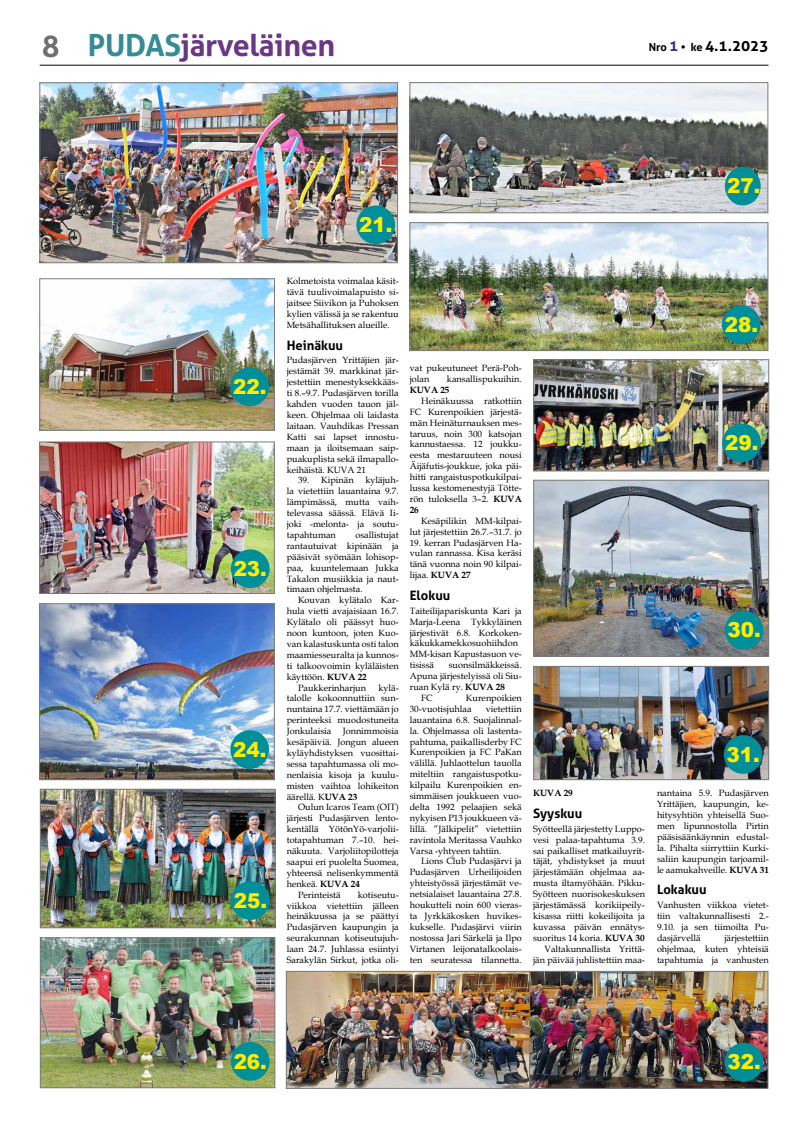
<style>
.page{position:relative;width:794px;height:1134px;background:#fff}
.page>*{position:absolute;margin:0;border:0;box-sizing:border-box;transform-origin:0 0}
.t1{font:700 30.3px "Aller";letter-spacing:-.01em;color:#6a3784}
.t2{font:900 20.6px "Arial";color:#ffed00}
.t3{font:700 15.2px "Aller";color:#000}
.t4{font:700 13px "Aller";color:#000}
.t5{font:9.1px/10.9px "Book Antiqua";color:#000;text-align:justify}
.t6{font:700 9.1px "Book Antiqua";color:#000}
.s1{font-size:30px;color:#706f6f}
.s2{color:#368b97}
.s3{font-size:11.1px}
.s4{color:#283583}
.s5{font-weight:700}
</style>
<div class="page">
<hr style="left:40px;top:65px;width:728px;height:1px;background:#000">
<img style="left:288px;top:973px;width:478px;height:114px">
<div style="left:529px;top:971px;width:239px;height:118px;border:1px solid #7c7b7b"></div>
<div style="left:286px;top:971px;width:244px;height:118px;border:1px solid #7c7b7b"></div>
<img style="left:42px;top:281px;width:231px;height:147px">
<div style="left:40px;top:279px;width:235px;height:151px;border:1px solid #7c7b7b"></div>
<div style="left:230px;top:367px;width:39px;height:39px;background:#008e99;border-radius:50%"></div>
<img style="left:41px;top:444px;width:231px;height:148px">
<div style="left:39px;top:442px;width:235px;height:152px;border:1px solid #7c7b7b"></div>
<div style="left:231px;top:549px;width:39px;height:39px;background:#008e99;border-radius:50%"></div>
<img style="left:41px;top:606px;width:231px;height:172px">
<div style="left:39px;top:604px;width:235px;height:176px;border:1px solid #7c7b7b"></div>
<div style="left:230px;top:730px;width:39px;height:39px;background:#008e99;border-radius:50%"></div>
<img style="left:42px;top:791px;width:231px;height:135px">
<div style="left:40px;top:789px;width:235px;height:139px;border:1px solid #7c7b7b"></div>
<div style="left:231px;top:881px;width:39px;height:39px;background:#008e99;border-radius:50%"></div>
<img style="left:42px;top:940px;width:231px;height:146px">
<div style="left:40px;top:938px;width:235px;height:150px;border:1px solid #7c7b7b"></div>
<div style="left:231px;top:1042px;width:39px;height:39px;background:#008e99;border-radius:50%"></div>
<img style="left:412px;top:84px;width:354px;height:127px">
<div style="left:410px;top:82px;width:358px;height:131px;border:1px solid #7c7b7b"></div>
<div style="left:725px;top:167px;width:35px;height:38px;background:#008e99;border-radius:50%"></div>
<img style="left:412px;top:225px;width:354px;height:124px">
<div style="left:410px;top:223px;width:358px;height:128px;border:1px solid #7c7b7b"></div>
<div style="left:722px;top:305px;width:38px;height:39px;background:#008e99;border-radius:50%"></div>
<img style="left:535px;top:362px;width:232px;height:107px">
<div style="left:533px;top:360px;width:236px;height:111px;border:1px solid #7c7b7b"></div>
<div style="left:722px;top:423px;width:39px;height:39px;background:#008e99;border-radius:50%"></div>
<img style="left:535px;top:482px;width:232px;height:172px">
<div style="left:533px;top:480px;width:236px;height:176px;border:1px solid #7c7b7b"></div>
<div style="left:724px;top:611px;width:39px;height:38px;background:#008e99;border-radius:50%"></div>
<img style="left:535px;top:668px;width:232px;height:110px">
<div style="left:533px;top:666px;width:236px;height:114px;border:1px solid #7c7b7b"></div>
<div style="left:724px;top:735px;width:38px;height:39px;background:#008e99;border-radius:50%"></div>
<div style="left:724px;top:1043px;width:39px;height:38px;background:#008e99;border-radius:50%"></div>
<img style="left:42px;top:84px;width:354px;height:177px">
<div style="left:40px;top:82px;width:358px;height:181px;border:1px solid #7c7b7b"></div>
<div style="left:356px;top:206px;width:39px;height:38px;background:#008e99;border-radius:50%"></div>
<h1 class="t1" style="left:42px;top:26px;width:295px"><span class="s1">8</span> <span class="s2">PUDAS</span>järveläinen</h1>
<h3 class="t3" style="left:648px;top:37px;width:121px"><span class="s3">Nro</span> <span class="s4">1</span> <span class="s3">• ke</span> 4.1.2023</h3>
<h2 class="t2" style="left:727px;top:171px;width:35px">27.</h2>
<h2 class="t2" style="left:359px;top:210px;width:35px">21.</h2>
<h2 class="t2" style="left:233px;top:372px;width:35px">22.</h2>
<h2 class="t2" style="left:234px;top:554px;width:35px">23.</h2>
<h2 class="t2" style="left:233px;top:734px;width:35px">24.</h2>
<h2 class="t2" style="left:234px;top:885px;width:35px">25.</h2>
<p class="t5" style="left:287px;top:276px;width:113px">Kolmetoista voimalaa käsit&shy;tävä tuulivoimalapuisto si&shy;jaitsee Siivikon ja Puhoksen kylien välissä ja se rakentuu Metsähallituksen alueille.</p>
<h3 class="t4" style="left:287px;top:337px;width:58px">Heinäkuu</h3>
<p class="t5" style="left:287px;top:355px;width:113px">Pudasjärven Yrittäjien jär&shy;jestämät 39. markkinat jär&shy;jestettiin menestyksekkääs&shy;ti 8.–9.7. Pudasjärven torilla kahden vuoden tauon jäl&shy;keen. Ohjelmaa oli laidasta laitaan. Vauhdikas Pressan Katti sai lapset innostu&shy;maan ja iloitsemaan saip&shy;puakuplista sekä ilmapallo&shy;keihäistä. KUVA 21</p>
<p class="t5" style="left:298px;top:475px;width:57px">39. Kipinän</p>
<p class="t5" style="left:287px;top:475px;width:113px;text-indent:79px">kyläjuh&shy;la vietettiin lauantaina 9.7. lämpimässä, mutta vaih&shy;televassa säässä. Elävä Ii&shy;joki -melonta- ja soutu&shy;tapahtuman</p>
<p class="t5" style="left:287px;top:529px;width:113px;text-indent:69px">osallistujat rantautuivat kipinään ja pääsivät syömään lohisop&shy;paa, kuuntelemaan Jukka Takalon musiikkia ja naut&shy;timaan ohjelmasta.</p>
<p class="t5" style="left:298px;top:595px;width:102px">Kouvan kylätalo Kar-</p>
<p class="t5" style="left:287px;top:605px;width:113px">hula vietti avajaisiaan 16.7.</p>
<p class="t5" style="left:287px;top:616px;width:113px">Kylätalo oli päässyt huo-</p>
<p class="t5" style="left:287px;top:627px;width:113px">noon kuntoon, joten Kuo-</p>
<p class="t5" style="left:287px;top:638px;width:113px">van kalastuskunta osti talon</p>
<p class="t5" style="left:287px;top:649px;width:113px">maamiesseuralta ja kunnos-</p>
<p class="t5" style="left:287px;top:660px;width:113px">ti talkoovoimin kyläläisten</p>
<p class="t5" style="left:287px;top:671px;width:82px">käyttöön. <span class="s5">KUVA 22</span></p>
<p class="t5" style="left:298px;top:682px;width:69px">Paukkerinharjun</p>
<p class="t5" style="left:287px;top:682px;width:113px;text-indent:92px">kylä&shy;talolle kokoonnuttiin sun&shy;nuntaina 17.7. viettämään jo perinteeksi muodostuneita Jonkulaisia Jonnimmoisia kesäpäiviä. Jongun alueen kyläyhdistyksen vuosittai&shy;sessa tapahtumassa oli mo&shy;nenlaisia kisoja ja kuulu&shy;misten vaihtoa lohikeiton äärellä. K<span class="s5">UVA 23</span></p>
<p class="t5" style="left:298px;top:802px;width:102px">Oulun Icaros Team (OIT)</p>
<p class="t5" style="left:287px;top:813px;width:113px">järjesti Pudasjärven lento-</p>
<p class="t5" style="left:287px;top:823px;width:113px">kentällä YötönYö-varjolii-</p>
<p class="t5" style="left:287px;top:834px;width:113px">totapahtuman 7.–10. hei-</p>
<p class="t5" style="left:287px;top:845px;width:113px">näkuuta. Varjoliitopilotteja</p>
<p class="t5" style="left:287px;top:856px;width:113px">saapui eri puolelta Suomea,</p>
<p class="t5" style="left:287px;top:867px;width:113px">yhteensä nelisenkymmentä</p>
<p class="t5" style="left:287px;top:878px;width:75px">henkeä. <span class="s5">KUVA 24</span></p>
<p class="t5" style="left:298px;top:889px;width:44px">Perinteistä</p>
<p class="t5" style="left:287px;top:889px;width:113px;text-indent:71px">kotiseutu&shy;viikkoa vietettiin jälleen heinäkuussa ja se päättyi Pudasjärven kaupungin ja seurakunnan kotiseutujuh&shy;laan 24.7. Juhlassa esiintyi Sarakylän Sirkut, jotka oli-</p>
<p class="t5" style="left:410px;top:362px;width:113px">vat pukeutuneet Perä-Poh&shy;jolan</p>
<p class="t5" style="left:447px;top:373px;width:76px">kansallispukuihin.</p>
<p class="t6" style="left:410px;top:384px;width:41px">KUVA 25</p>
<p class="t5" style="left:410px;top:395px;width:113px;text-indent:11px">Heinäkuussa ratkottiin FC Kurenpoikien järjestä&shy;män Heinäturnauksen mes&shy;taruus, noin 300 katsojan kannustaessa. 12 joukku&shy;eesta mestaruuteen nousi Äijäfutis-joukkue, joka päi&shy;hitti rangaistuspotkukilpai&shy;lussa kestomenestyjä Tötte&shy;rön tuloksella 3–2. <span class="s5">KUVA 26</span></p>
<p class="t5" style="left:410px;top:515px;width:113px;text-align:right">Kesäpilikin MM-kilpai&shy;lut järjestettiin 26.7.–31.7. jo</p>
<p class="t5" style="left:410px;top:537px;width:113px">19. kerran Pudasjärven Ha&shy;vulan rannassa. Kisa keräsi tänä vuonna noin 90 kilpai&shy;lijaa. <span class="s5">KUVA 27</span></p>
<h3 class="t4" style="left:410px;top:587px;width:42px">Elokuu</h3>
<p class="t5" style="left:410px;top:605px;width:113px;text-align:left">Taiteilijapariskunta Kari ja<br>Marja-Leena Tykkyläinen järjestivät 6.8. Korkoken&shy;käkukkamekkosuohiihdon<br>MM-kisan Kapustasuon ve&shy;tisissä</p>
<p class="t5" style="left:449px;top:659px;width:75px">suonsilmäkkeissä.</p>
<p class="t5" style="left:410px;top:670px;width:113px">Apuna järjestelyissä oli Siu-</p>
<p class="t5" style="left:410px;top:681px;width:97px">ruan Kylä ry. <span class="s5">KUVA 28</span></p>
<p class="t5" style="left:421px;top:692px;width:13px">FC</p>
<p class="t5" style="left:410px;top:692px;width:113px;text-indent:56px">Kurenpoikien<br>30-vuotisjuhlaa</p>
<p class="t5" style="left:410px;top:703px;width:113px;text-indent:76px">vietettiin lauantaina 6.8. Suojalinnal&shy;la. Ohjelmassa oli lastenta&shy;pahtuma, paikallisderby FC Kurenpoikien ja FC PaKan välillä. Juhlaottelun tauolla miteltiin rangaistuspotku&shy;kilpailu Kurenpoikien en&shy;simmäisen joukkueen vuo&shy;delta 1992 pelaajien sekä nykyisen P13 joukkueen vä&shy;lillä. ”Jälkipelit” vietettiin ravintola Meritassa Vauhko Varsa -yhtyeen tahtiin.</p>
<p class="t5" style="left:410px;top:856px;width:113px;text-indent:11px">Lions Club Pudasjärvi ja Pudasjärven Urheilijoiden yhteistyössä järjestämät ve&shy;netsialaiset lauantaina 27.8. houkutteli noin 600 vieras&shy;ta Jyrkkäkosken huvikes&shy;kukselle. Pudasjärvi viirin nostossa Jari Särkelä ja Ilpo Virtanen leijonatalkoolais&shy;ten seuratessa tilannetta.</p>
<p class="t6" style="left:533px;top:787px;width:41px">KUVA 29</p>
<h3 class="t4" style="left:533px;top:805px;width:51px">Syyskuu</h3>
<p class="t5" style="left:533px;top:823px;width:113px;text-align:right">Syötteellä järjestetty Luppo&shy;vesi palaa-tapahtuma 3.9. sai paikalliset matkailuyrit&shy;täjät, yhdistykset ja muut järjestämään ohjelmaa aa&shy;musta iltamyöhään. Pikku-<br>Syötteen nuorisokeskuksen järjestämässä korikiipeily&shy;kisassa riitti kokeilijoita ja kuvassa päivän ennätys&shy;suoritus 14 koria. <span class="s5">KUVA 30<br></span>Valtakunnallista Yrittä&shy;jän päivää juhlistettiin maa-</p>
<h2 class="t2" style="left:724px;top:310px;width:35px">28.</h2>
<h2 class="t2" style="left:725px;top:428px;width:35px">29.</h2>
<h2 class="t2" style="left:727px;top:615px;width:35px">30.</h2>
<h2 class="t2" style="left:726px;top:739px;width:35px">31.</h2>
<p class="t5" style="left:657px;top:787px;width:113px">nantaina 5.9. Pudasjärven Yrittäjien, kaupungin, ke&shy;hitysyhtiön yhteisellä Suo&shy;men lipunnostolla Pirtin pääsisäänkäynnin edustal&shy;la. Pihalta siirryttiin Kurki&shy;saliin kaupungin tarjoamil&shy;le aamukahveille. <span class="s5">KUVA 31</span></p>
<h3 class="t4" style="left:657px;top:882px;width:51px">Lokakuu</h3>
<p class="t5" style="left:657px;top:899px;width:113px">Vanhusten viikkoa vietet&shy;tiin valtakunnallisesti 2.- 9.10. ja sen tiimoilta Pu&shy;dasjärvellä</p>
<p class="t5" style="left:657px;top:932px;width:113px;text-indent:67px">järjestettiin ohjelmaa, kuten yhteisiä tapahtumia ja vanhusten</p>
<h2 class="t2" style="left:234px;top:1046px;width:35px">26.</h2>
<h2 class="t2" style="left:727px;top:1047px;width:35px">32.</h2>
</div>
